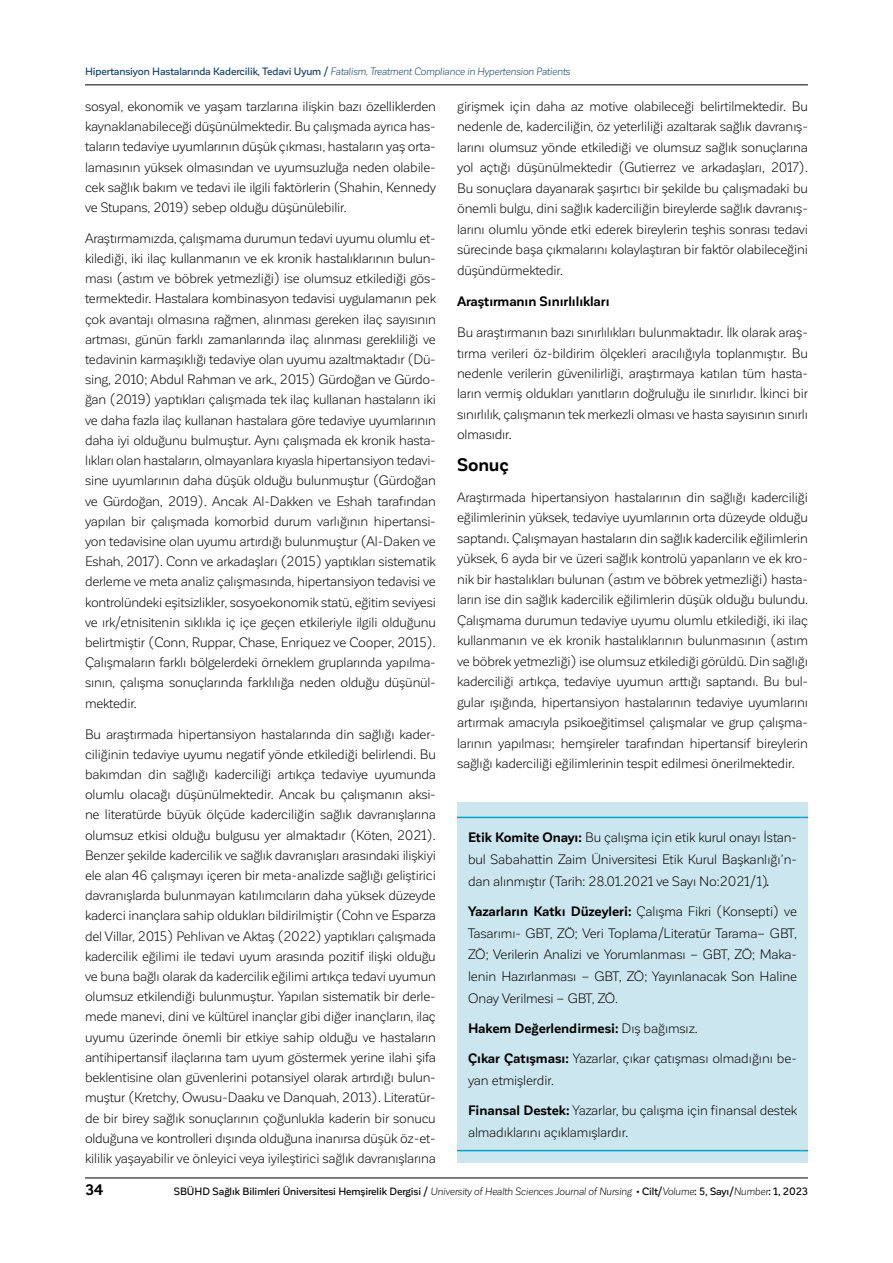
<style>
.page{position:relative;width:893px;height:1263px;background:#fff}
.page>*{position:absolute;margin:0;border:0;box-sizing:border-box;transform-origin:0 0}
.t1{font:700 18px "Corporative Sans";letter-spacing:-.01em;color:#000}
.t2{font:700 15px "Corporative Sans";color:#000}
.t3{font:15px "Arial";color:#000}
.t4{font:13.5px/20.2px "Corporative Sans";letter-spacing:-.01em;color:#000;text-align:justify}
.t5{font:700 13.5px "Corporative Sans";letter-spacing:-.005em;color:#000}
.t6{font:500 10.5px "Corporative Sans";letter-spacing:-.01em;color:#000}
.t7{font:italic 10.5px "Corporative Sans";letter-spacing:-.015em;color:#123d65}
.s1{font-weight:500;font-style:normal}
.s2{font-weight:700}
.s3{font-weight:400}
.s4{font-weight:400;font-style:italic}
</style>
<div class="page">
<hr style="left:85px;top:85px;width:723px;height:1px;background:#000">
<hr style="left:85px;top:1178px;width:723px;height:1px;background:#000">
<div style="left:457px;top:803px;width:351px;height:360px;background:#cce6ef"></div>
<hr style="left:457px;top:817px;width:351px;height:1px;background:#00a2c7">
<hr style="left:457px;top:1150px;width:351px;height:1px;background:#00a2c7">
<p class="t7" style="left:85px;top:66px;width:486px"><span class="s1">Hipertansiyon Hastalarında Kadercilik, Tedavi Uyum /</span> Fatalism, Treatment Compliance in Hypertension Patients</p>
<p class="t4" style="left:85px;top:96px;width:352px">sosyal, ekonomik ve yaşam tarzlarına ilişkin bazı özelliklerden kaynaklanabileceği düşünülmektedir. Bu çalışmada ayrıca has&shy;taların tedaviye uyumlarının düşük çıkması, hastaların yaş orta&shy;lamasının yüksek olmasından ve uyumsuzluğa neden olabile&shy;cek sağlık bakım ve tedavi ile ilgili faktörlerin (Shahin, Kennedy ve Stupans, 2019) sebep olduğu düşünülebilir.</p>
<p class="t4" style="left:85px;top:228px;width:352px">Araştırmamızda, çalışmama durumun tedavi uyumu olumlu et&shy;kilediği, iki ilaç kullanmanın ve ek kronik hastalıklarının bulun&shy;ması (astım ve böbrek yetmezliği) ise olumsuz etkilediği gös&shy;termektedir. Hastalara kombinasyon tedavisi uygulamanın pek çok avantajı olmasına rağmen, alınması gereken ilaç sayısının artması, günün farklı zamanlarında ilaç alınması gerekliliği ve tedavinin karmaşıklığı tedaviye olan uyumu azaltmaktadır (Dü&shy;sing, 2010; Abdul Rahman ve ark., 2015) Gürdoğan ve Gürdo&shy;ğan (2019) yaptıkları çalışmada tek ilaç kullanan hastaların iki ve daha fazla ilaç kullanan hastalara göre tedaviye uyumlarının daha iyi olduğunu bulmuştur. Aynı çalışmada ek kronik hasta&shy;lıkları olan hastaların, olmayanlara kıyasla hipertansiyon tedavi&shy;sine uyumlarının daha düşük olduğu bulunmuştur (Gürdoğan ve Gürdoğan, 2019). Ancak Al-Dakken ve Eshah tarafından yapılan bir çalışmada komorbid durum varlığının hipertansi&shy;yon tedavisine olan uyumu artırdığı bulunmuştur (Al-Daken ve Eshah, 2017). Conn ve arkadaşları (2015) yaptıkları sistematik derleme ve meta analiz çalışmasında, hipertansiyon tedavisi ve kontrolündeki eşitsizlikler, sosyoekonomik statü, eğitim seviyesi ve ırk/etnisitenin sıklıkla iç içe geçen etkileriyle ilgili olduğunu belirtmiştir (Conn, Ruppar, Chase, Enriquez ve Cooper, 2015).<br>Çalışmaların farklı bölgelerdeki örneklem gruplarında yapılma&shy;sının, çalışma sonuçlarında farklılığa neden olduğu düşünül&shy;mektedir.</p>
<p class="t4" style="left:85px;top:724px;width:352px">Bu araştırmada hipertansiyon hastalarında din sağlığı kader&shy;ciliğinin tedaviye uyumu negatif yönde etkilediği belirlendi. Bu bakımdan din sağlığı kaderciliği artıkça tedaviye uyumunda olumlu olacağı düşünülmektedir. Ancak bu çalışmanın aksi&shy;ne literatürde büyük ölçüde kaderciliğin sağlık davranışlarına olumsuz etkisi olduğu bulgusu yer almaktadır (Köten, 2021).<br>Benzer şekilde kadercilik ve sağlık davranışları arasındaki ilişkiyi ele alan 46 çalışmayı içeren bir meta-analizde sağlığı geliştirici davranışlarda bulunmayan katılımcıların daha yüksek düzeyde kaderci inançlara sahip oldukları bildirilmiştir (Cohn ve Esparza del Villar, 2015) Pehlivan ve Aktaş (2022) yaptıkları çalışmada kadercilik eğilimi ile tedavi uyum arasında pozitif ilişki olduğu ve buna bağlı olarak da kadercilik eğilimi artıkça tedavi uyumun olumsuz etkilendiği bulunmuştur. Yapılan sistematik bir derle&shy;mede manevi, dini ve kültürel inançlar gibi diğer inançların, ilaç uyumu üzerinde önemli bir etkiye sahip olduğu ve hastaların antihipertansif ilaçlarına tam uyum göstermek yerine ilahi şifa beklentisine olan güvenlerini potansiyel olarak artırdığı bulun&shy;muştur (Kretchy, Owusu-Daaku ve Danquah, 2013). Literatür&shy;de bir birey sağlık sonuçlarının çoğunlukla kaderin bir sonucu olduğuna ve kontrolleri dışında olduğuna inanırsa düşük öz-et&shy;kililik yaşayabilir ve önleyici veya iyileştirici sağlık davranışlarına</p>
<p class="t4" style="left:457px;top:96px;width:352px">girişmek için daha az motive olabileceği belirtilmektedir. Bu nedenle de, kaderciliğin, öz yeterliliği azaltarak sağlık davranış&shy;larını olumsuz yönde etkilediği ve olumsuz sağlık sonuçlarına yol açtığı düşünülmektedir (Gutierrez ve arkadaşları, 2017).<br>Bu sonuçlara dayanarak şaşırtıcı bir şekilde bu çalışmadaki bu önemli bulgu, dini sağlık kaderciliğin bireylerde sağlık davranış&shy;larını olumlu yönde etki ederek bireylerin teşhis sonrası tedavi sürecinde başa çıkmalarını kolaylaştıran bir faktör olabileceğini düşündürmektedir.</p>
<p class="t5" style="left:457px;top:294px;width:154px">Araştırmanın Sınırlılıkları</p>
<p class="t4" style="left:457px;top:322px;width:352px">Bu araştırmanın bazı sınırlılıkları bulunmaktadır. İlk olarak araş&shy;tırma verileri öz-bildirim ölçekleri aracılığıyla toplanmıştır. Bu nedenle verilerin güvenilirliği, araştırmaya katılan tüm hasta&shy;ların vermiş oldukları yanıtların doğruluğu ile sınırlıdır. İkinci bir sınırlılık, çalışmanın tek merkezli olması ve hasta sayısının sınırlı olmasıdır.</p>
<h1 class="t1" style="left:457px;top:455px;width:53px">Sonuç</h1>
<p class="t4" style="left:457px;top:487px;width:352px">Araştırmada hipertansiyon hastalarının din sağlığı kaderciliği eğilimlerinin yüksek, tedaviye uyumlarının orta düzeyde olduğu saptandı. Çalışmayan hastaların din sağlık kadercilik eğilimlerin yüksek, 6 ayda bir ve üzeri sağlık kontrolü yapanların ve ek kro&shy;nik bir hastalıkları bulunan (astım ve böbrek yetmezliği) hasta&shy;ların ise din sağlık kadercilik eğilimlerin düşük olduğu bulundu.<br>Çalışmama durumun tedaviye uyumu olumlu etkilediği, iki ilaç kullanmanın ve ek kronik hastalıklarının bulunmasının (astım ve böbrek yetmezliği) ise olumsuz etkilediği görüldü. Din sağlığı kaderciliği artıkça, tedaviye uyumun arttığı saptandı. Bu bul&shy;gular ışığında, hipertansiyon hastalarının tedaviye uyumlarını artırmak amacıyla psikoeğitimsel çalışmalar ve grup çalışma&shy;larının yapılması; hemşireler tarafından hipertansif bireylerin sağlığı kaderciliği eğilimlerinin tespit edilmesi önerilmektedir.</p>
<p class="t4" style="left:468px;top:826px;width:330px;line-height:21.8px"><span class="s2">Etik Komite Onayı:</span> Bu çalışma için etik kurul onayı İstan&shy;bul Sabahattin Zaim Üniversitesi Etik Kurul Başkanlığı’n&shy;dan alınmıştır (Tarih: 28.01.2021 ve Sayı No:2021/1)</p>
<p class="t4" style="left:468px;top:900px;width:331px;line-height:21.8px"><span class="s2">Yazarların Katkı Düzeyleri:</span> Çalışma Fikri (Konsepti) ve Tasarımı- GBT, ZÖ; Veri Toplama/Literatür Tarama– GBT, ZÖ; Verilerin Analizi ve Yorumlanması – GBT, ZÖ; Maka&shy;lenin Hazırlanması – GBT, ZÖ; Yayınlanacak Son Haline Onay Verilmesi – GBT, ZÖ.</p>
<p class="t5" style="left:468px;top:1021px;width:231px">Hakem Değerlendirmesi: <span class="s3">Dış bağımsız.</span></p>
<p class="t4" style="left:468px;top:1048px;width:330px;line-height:21.8px"><span class="s2">Çıkar Çatışması:</span> Yazarlar, çıkar çatışması olmadığını be&shy;yan etmişlerdir.</p>
<p class="t4" style="left:468px;top:1100px;width:330px;line-height:21.8px"><span class="s2">Finansal Destek:</span> Yazarlar, bu çalışma için finansal destek almadıklarını açıklamışlardır.</p>
<p class="t3" style="left:765px;top:871px;width:6px">.</p>
<p class="t2" style="left:85px;top:1181px;width:19px">34</p>
<p class="t6" style="left:174px;top:1186px;width:635px">SBÜHD Sağlık Bilimleri Üniversitesi Hemşirelik Dergisi / <span class="s4">University of Health Sciences Journal of Nursing</span> • Cilt/<span class="s4">Volume</span>: 5, Sayı/<span class="s4">Number</span>: 1, 2023</p>
</div>
